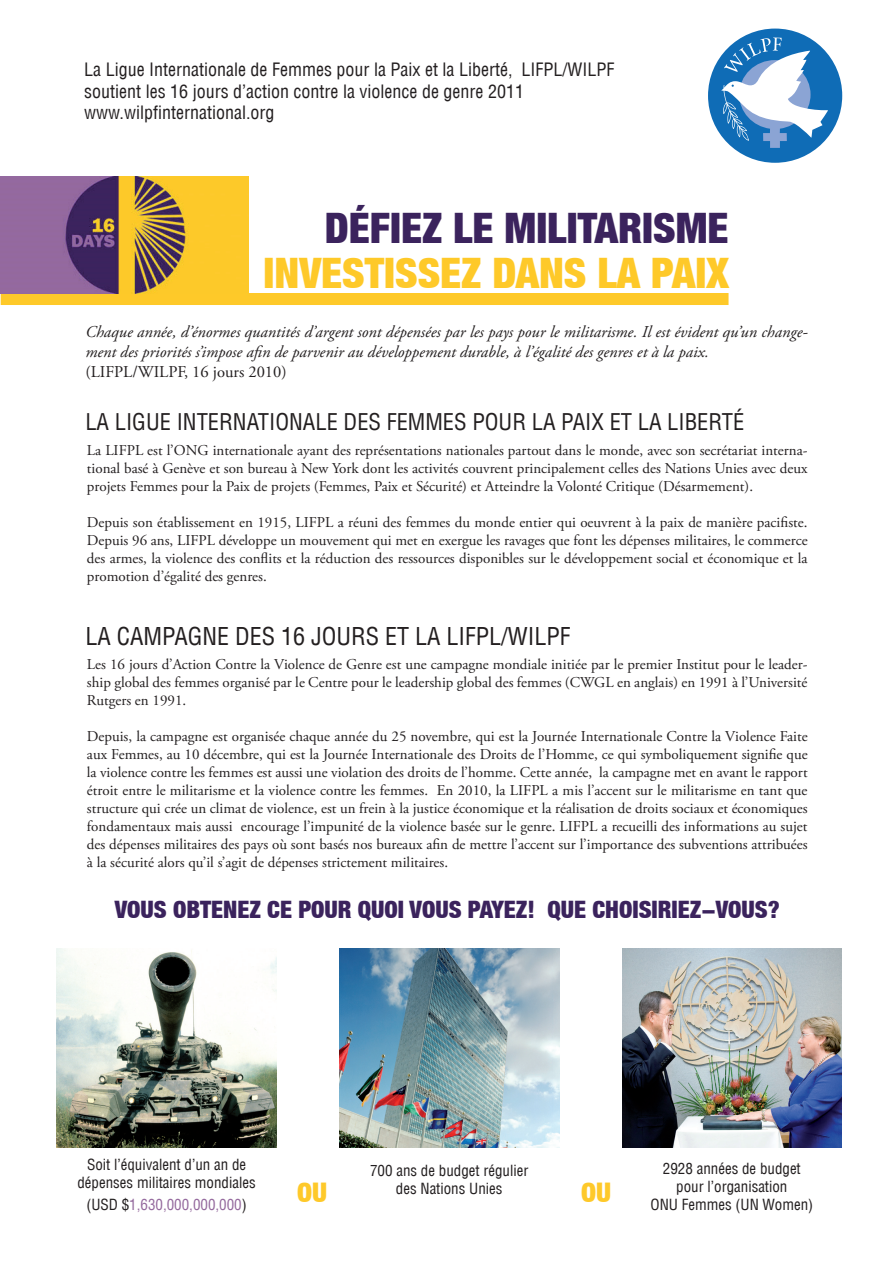
<style>
.page{position:relative;width:893px;height:1263px;background:#fff}
.page>*{position:absolute;margin:0;border:0;box-sizing:border-box;transform-origin:0 0}
.t1{font:900 condensed 42px "Helvetica Neue LT";color:#fec929}
.t2{font:900 condensed 42px "Helvetica Neue LT";color:#3b235d}
.t3{font:900 condensed 27px "Helvetica Neue LT";color:#fec92a}
.t4{font:900 condensed 24px "Helvetica Neue LT";color:#3b235d}
.t5{font:condensed 24px "Helvetica LT";color:#231f20}
.t6{font:condensed 22.5px "Helvetica LT";color:#231f20}
.t7{font:condensed 18px/21.6px "Helvetica LT";color:#231f20}
.t8{font:italic 16.5px/19.8px "Adobe Garamond Pro";color:#231f20}
.t9{font:16.5px "Adobe Garamond Pro";color:#231f20}
.t10{font:15px/18px "Adobe Garamond Pro";color:#231f20;text-align:justify}
.t11{font:condensed 15px/18px "Helvetica LT";color:#231f20;text-align:center}
.t12{font:condensed 15px "Helvetica LT";color:#94699d}
.s1{color:#231f20}
</style>
<div class="page">
<img style="left:57px;top:948px;width:219px;height:199px">
<img style="left:339px;top:948px;width:220px;height:199px">
<img style="left:622px;top:948px;width:220px;height:199px">
<div style="left:708px;top:29px;width:134px;height:134px;background:#0f6cb6;border-radius:50%"></div>
<svg style="left:721px;top:37px;width:115px;height:111px"></svg>
<div style="left:1px;top:293px;width:727px;height:12px;background:#fec929"></div>
<img style="left:0;top:176px;width:248px;height:118px">
<p class="t7" style="left:84px;top:59px;width:532px">La Ligue I nternationale de Femmes pour la Paix et la Liberté, LI FPL/WI LPF soutient les 16 jours d’action contre la violence de genre 2011 www.wilpfinternational.org</p>
<h1 class="t2" style="left:325px;top:202px;width:405px">DÉFIEZ LE MILITARISME</h1>
<h1 class="t1" style="left:264px;top:247px;width:467px">INVESTISSEZ DANS LA PAIX</h1>
<p class="t8" style="left:85px;top:322px;width:724px">Chaque année, d’énormes quantités d’argent sont dépensées par les pays pour le militarisme. Il est évident qu’un change&shy;ment des priorités s’impose afin de parvenir au développement durable, à l’égalité des genres et à la paix.</p>
<p class="t9" style="left:85px;top:361px;width:203px">(LIFPL/WILPF, 16 jours 2010)</p>
<h3 class="t6" style="left:85px;top:408px;width:660px">La Ligu e Internationale des Femmes pou r la Paix et la Liberté</h3>
<p class="t10" style="left:87px;top:442px;width:722px">La LIFPL est l’ONG internationale ayant des représentations nationales partout dans le monde, avec son secrétariat interna&shy;tional basé à Genève et son bureau à New York dont les activités couvrent principalement celles des Nations Unies avec deux projets Femmes pour la Paix de projets (Femmes, Paix et Sécurité) et Atteindre la Volonté Critique (Désarmement).</p>
<p class="t10" style="left:87px;top:514px;width:722px">Depuis son établissement en 1915, LIFPL a réuni des femmes du monde entier qui oeuvrent à la paix de manière pacifiste.<br>Depuis 96 ans, LIFPL développe un mouvement qui met en exergue les ravages que font les dépenses militaires, le commerce des armes, la violence des conflits et la réduction des ressources disponibles sur le développement social et économique et la promotion d’égalité des genres.</p>
<h3 class="t5" style="left:85px;top:621px;width:487px">La campagne des 16 jou rs et la LI FPL/WI LPF</h3>
<p class="t10" style="left:87px;top:656px;width:722px">Les 16 jours d’Action Contre la Violence de Genre est une campagne mondiale initiée par le premier Institut pour le leader&shy;ship global des femmes organisé par le Centre pour le leadership global des femmes (CWGL en anglais) en 1991 à l’Université Rutgers en 1991.</p>
<p class="t10" style="left:87px;top:728px;width:722px">Depuis, la campagne est organisée chaque année du 25 novembre, qui est la Journée Internationale Contre la Violence Faite aux Femmes, au 10 décembre, qui est la Journée Internationale des Droits de l’Homme, ce qui symboliquement signifie que la violence contre les femmes est aussi une violation des droits de l’homme. Cette année, la campagne met en avant le rapport étroit entre le militarisme et la violence contre les femmes. En 2010, la LIFPL a mis l’accent sur le militarisme en tant que structure qui crée un climat de violence, est un frein à la justice économique et la réalisation de droits sociaux et économiques fondamentaux mais aussi encourage l’impunité de la violence basée sur le genre. LIFPL a recueilli des informations au sujet des dépenses militaires des pays où sont basés nos bureaux afin de mettre l’accent sur l’importance des subventions attribuées à la sécurité alors qu’il s’agit de dépenses strictement militaires.</p>
<h3 class="t4" style="left:115px;top:894px;width:667px">VOUS OBTENEZ CE POUR QUOI VOUS PAYEZ! QUE CHOISIRIEZ-VOUS?</h3>
<p class="t11" style="left:77px;top:1156px;width:180px">Soit l’équivalent d’un an de dépenses militaires mondiales</p>
<p class="t12" style="left:86px;top:1195px;width:162px"><span class="s1">(USD $</span>1,630,000,000,000<span class="s1">)</span></p>
<p class="t11" style="left:370px;top:1162px;width:160px">700 ans de budget régulier des Nations Unies</p>
<p class="t11" style="left:651px;top:1160px;width:164px">2928 années de budget pour l’organisation<br>ONU Femmes (UN Women)</p>
<h2 class="t3" style="left:297px;top:1176px;width:32px">OU</h2>
<h2 class="t3" style="left:581px;top:1176px;width:32px">OU</h2>
</div>
